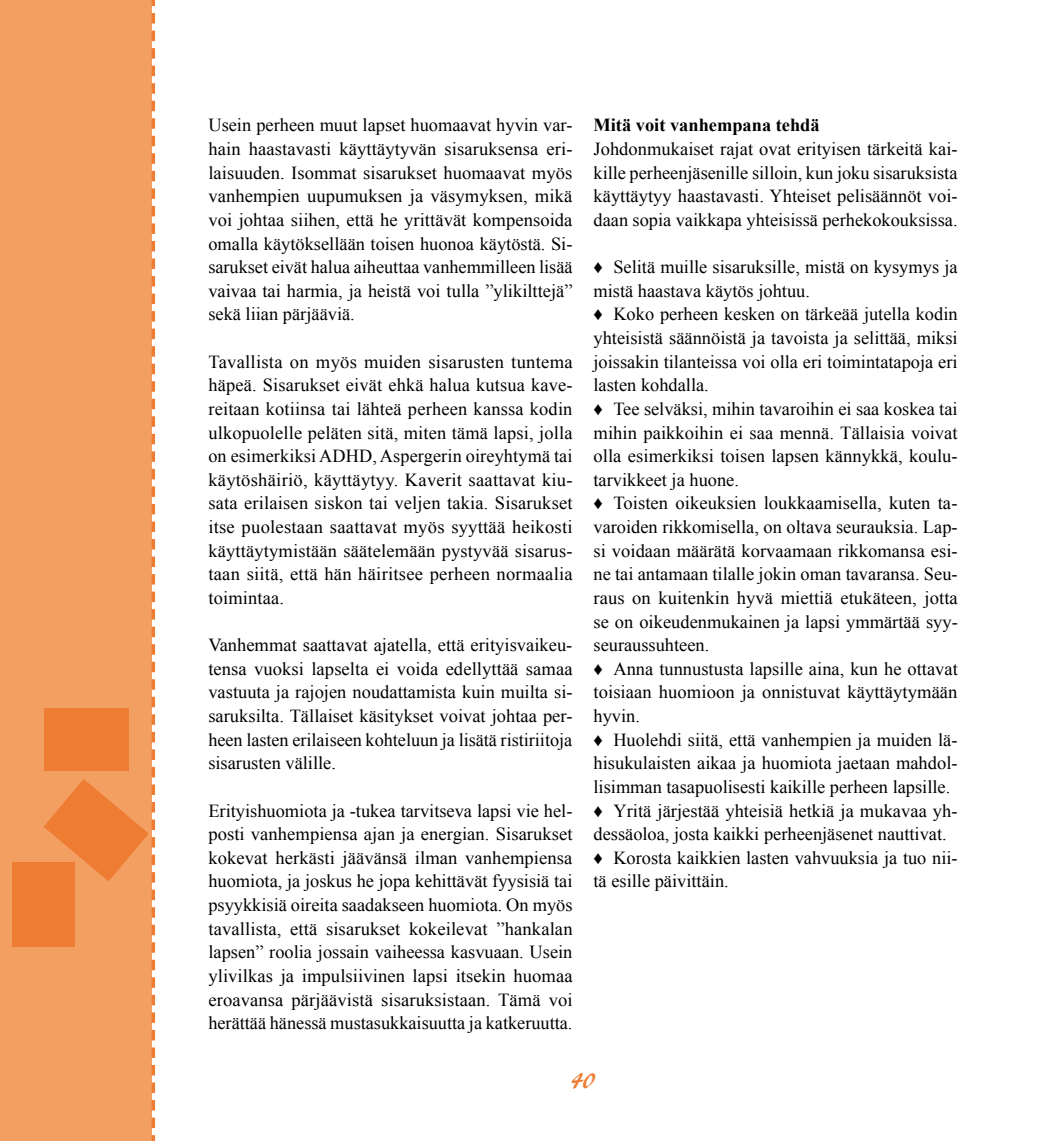
<style>
.page{position:relative;width:1042px;height:1141px;background:#fff}
.page>*{position:absolute;margin:0;border:0;box-sizing:border-box;transform-origin:0 0}
.t1{font:22.75px "ARBLANCA";color:#ee7c32}
.t2{font:18.38px/23.6px "Times New Roman";color:#000;text-align:justify}
.t3{font:700 18.38px "Times New Roman";color:#000}
</style>
<div class="page">
<div style="left:0;top:0;width:156px;height:1141px;background:#f49f62"></div>
<svg style="left:44px;top:0;width:111px;height:1141px;background:#f39d60"></svg>
<div style="left:13px;top:862px;width:62px;height:85px;background:#ee7c32"></div>
<div style="left:44px;top:708px;width:84px;height:62px;background:#ee7c32"></div>
<p class="t2" style="left:208px;top:113px;width:366px">Usein perheen muut lapset huomaavat hyvin var&shy;hain haastavasti käyttäytyvän sisaruksensa eri&shy;laisuuden. Isommat sisarukset huomaavat myös vanhempien uupumuksen ja väsymyksen, mikä voi johtaa siihen, että he yrittävät kompensoida omalla käytöksellään toisen huonoa käytöstä. Si&shy;sarukset eivät halua aiheuttaa vanhemmilleen lisää vaivaa tai harmia, ja heistä voi tulla ”ylikilttejä” sekä liian pärjääviä.</p>
<p class="t2" style="left:208px;top:349px;width:366px">Tavallista on myös muiden sisarusten tuntema häpeä. Sisarukset eivät ehkä halua kutsua kave&shy;reitaan kotiinsa tai lähteä perheen kanssa kodin ulkopuolelle peläten sitä, miten tämä lapsi, jolla on esimerkiksi ADHD, Aspergerin oireyhtymä tai käytöshäiriö, käyttäytyy. Kaverit saattavat kiu&shy;sata erilaisen siskon tai veljen takia. Sisarukset itse puolestaan saattavat myös syyttää heikosti käyttäytymistään säätelemään pystyvää sisarus&shy;taan siitä, että hän häiritsee perheen normaalia toimintaa.</p>
<p class="t2" style="left:208px;top:633px;width:366px">Vanhemmat saattavat ajatella, että erityisvaikeu&shy;tensa vuoksi lapselta ei voida edellyttää samaa vastuuta ja rajojen noudattamista kuin muilta si&shy;saruksilta. Tällaiset käsitykset voivat johtaa per&shy;heen lasten erilaiseen kohteluun ja lisätä ristiriitoja sisarusten välille.</p>
<p class="t2" style="left:208px;top:798px;width:366px">Erityishuomiota ja -tukea tarvitseva lapsi vie hel&shy;posti vanhempiensa ajan ja energian. Sisarukset kokevat herkästi jäävänsä ilman vanhempiensa huomiota, ja joskus he jopa kehittävät fyysisiä tai psyykkisiä oireita saadakseen huomiota. On myös tavallista, että sisarukset kokeilevat ”hankalan lapsen” roolia jossain vaiheessa kasvuaan. Usein ylivilkas ja impulsiivinen lapsi itsekin huomaa eroavansa pärjäävistä sisaruksistaan. Tämä voi herättää hänessä mustasukkaisuutta ja katkeruutta.</p>
<p class="t3" style="left:593px;top:113px;width:228px">Mitä voit vanhempana tehdä</p>
<p class="t2" style="left:593px;top:137px;width:366px">Johdonmukaiset rajat ovat erityisen tärkeitä kai&shy;kille perheenjäsenille silloin, kun joku sisaruksista käyttäytyy haastavasti. Yhteiset pelisäännöt voi&shy;daan sopia vaikkapa yhteisissä perhekokouksissa.</p>
<p class="t2" style="left:593px;top:255px;width:366px;text-align:left">♦ Selitä muille sisaruksille, mistä on kysymys ja mistä haastava käytös johtuu.<br>♦ Koko perheen kesken on tärkeää jutella kodin yhteisistä säännöistä ja tavoista ja selittää, miksi joissakin tilanteissa voi olla eri toimintatapoja eri lasten kohdalla.<br>♦ Tee selväksi, mihin tavaroihin ei saa koskea tai mihin paikkoihin ei saa mennä. Tällaisia voivat olla esimerkiksi toisen lapsen kännykkä, koulu&shy;tarvikkeet ja huone.<br>♦ Toisten oikeuksien loukkaamisella, kuten ta&shy;varoiden rikkomisella, on oltava seurauksia. Lap&shy;si voidaan määrätä korvaamaan rikkomansa esi&shy;ne tai antamaan tilalle jokin oman tavaransa. Seu&shy;raus on kuitenkin hyvä miettiä etukäteen, jotta se on oikeudenmukainen ja lapsi ymmärtää syy&shy;seuraussuhteen.<br>♦ Anna tunnustusta lapsille aina, kun he ottavat toisiaan huomioon ja onnistuvat käyttäytymään hyvin.<br>♦ Huolehdi siitä, että vanhempien ja muiden lä&shy;hisukulaisten aikaa ja huomiota jaetaan mahdol&shy;lisimman tasapuolisesti kaikille perheen lapsille. ♦ Yritä järjestää yhteisiä hetkiä ja mukavaa yh&shy;dessäoloa, josta kaikki perheenjäsenet nauttivat. ♦ Korosta kaikkien lasten vahvuuksia ja tuo nii&shy;tä esille päivittäin.</p>
<p class="t1" style="left:571px;top:1068px;width:25px">40</p>
</div>
